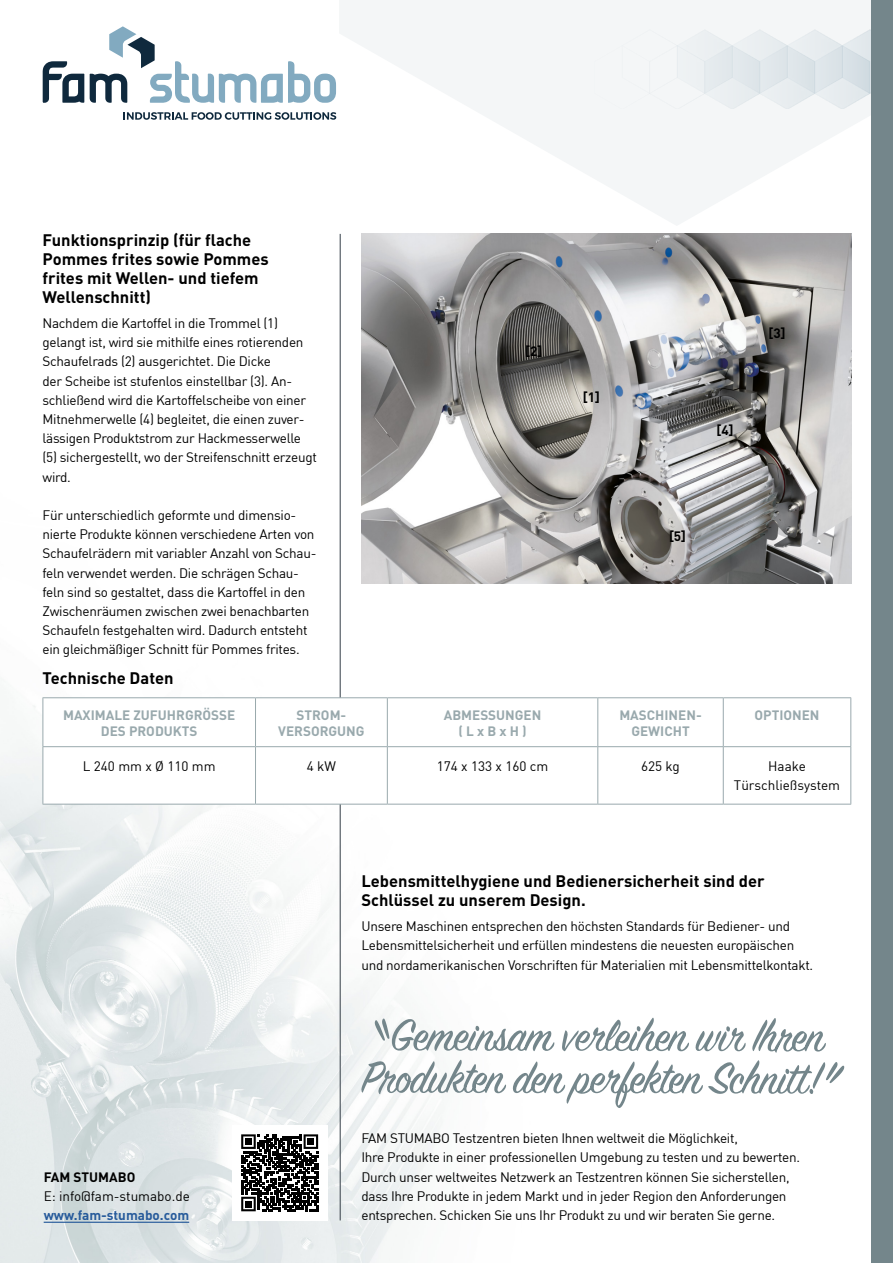
<style>
.page{position:relative;width:893px;height:1263px;background:#fff}
.page>*{position:absolute;margin:0;border:0;box-sizing:border-box;transform-origin:0 0}
.Titel{font:700 16.5px/19.2px "DIN";color:#000}
.Txt{font:13.5px/19.2px "DIN";letter-spacing:-.02em;color:#000}
.t1{font:700 13.5px/16.5px "DIN";color:#99a9ad;text-align:center}
.Tabel{font:13.5px/19.2px "DIN";color:#000;text-align:center}
.t2{font:700 13.5px "DIN";color:#000}
.Txt-2{font:13.5px "DIN";color:#000}
.t3{font:700 13.5px "DIN";color:#275b9b}
</style>
<div class="page">
<img style="left:0;top:69px;width:872px;height:1194px">
<svg style="left:339px;top:0;width:533px;height:226px;fill:#f4f6f7"></svg>
<img style="left:594px;top:27px;width:278px;height:81px">
<div style="left:872px;top:0;width:21px;height:1263px;background:#74868b"></div>
<hr style="left:340px;top:234px;width:1px;height:986px;background:#343e47">
<div style="left:232px;top:1125px;width:95px;height:95px;background:#fff"></div>
<hr style="left:44px;top:1222px;width:145px;height:1px;background:#275b9b">
<svg style="left:43px;top:61px;width:41px;height:42px"></svg>
<svg style="left:90px;top:26px;width:246px;height:77px"></svg>
<svg style="left:124px;top:112px;width:212px;height:8px"></svg>
<svg style="left:375px;top:1017px;width:451px;height:36px"></svg>
<svg style="left:361px;top:1059px;width:483px;height:49px"></svg>
<img style="left:361px;top:234px;width:490px;height:349px">
<svg style="left:241px;top:1134px;width:77px;height:77px"></svg>
<div style="left:245px;top:1138px;width:7px;height:7px;background:#000"></div>
<div style="left:308px;top:1138px;width:6px;height:7px;background:#000"></div>
<div style="left:245px;top:1201px;width:7px;height:6px;background:#000"></div>
<svg style="left:44px;top:698px;width:806px;height:106px"></svg>
<hr style="left:43px;top:697px;width:212px;height:1px;background:#99a9ad">
<hr style="left:43px;top:698px;width:1px;height:48px;background:#99a9ad">
<hr style="left:255px;top:697px;width:132px;height:1px;background:#99a9ad">
<hr style="left:255px;top:698px;width:1px;height:48px;background:#99a9ad">
<hr style="left:387px;top:697px;width:211px;height:1px;background:#99a9ad">
<hr style="left:387px;top:698px;width:1px;height:48px;background:#99a9ad">
<hr style="left:598px;top:697px;width:125px;height:1px;background:#99a9ad">
<hr style="left:597px;top:698px;width:1px;height:48px;background:#99a9ad">
<hr style="left:723px;top:697px;width:128px;height:1px;background:#99a9ad">
<hr style="left:723px;top:698px;width:1px;height:48px;background:#99a9ad">
<hr style="left:850px;top:698px;width:1px;height:48px;background:#99a9ad">
<hr style="left:43px;top:746px;width:212px;height:1px;background:#99a9ad">
<hr style="left:43px;top:747px;width:1px;height:57px;background:#99a9ad">
<hr style="left:255px;top:746px;width:132px;height:1px;background:#99a9ad">
<hr style="left:255px;top:747px;width:1px;height:57px;background:#99a9ad">
<hr style="left:387px;top:746px;width:211px;height:1px;background:#99a9ad">
<hr style="left:387px;top:747px;width:1px;height:57px;background:#99a9ad">
<hr style="left:598px;top:746px;width:125px;height:1px;background:#99a9ad">
<hr style="left:597px;top:747px;width:1px;height:57px;background:#99a9ad">
<hr style="left:723px;top:746px;width:128px;height:1px;background:#99a9ad">
<hr style="left:723px;top:747px;width:1px;height:57px;background:#99a9ad">
<hr style="left:850px;top:747px;width:1px;height:57px;background:#99a9ad">
<hr style="left:43px;top:804px;width:212px;height:1px;background:#99a9ad">
<hr style="left:255px;top:804px;width:132px;height:1px;background:#99a9ad">
<hr style="left:387px;top:804px;width:211px;height:1px;background:#99a9ad">
<hr style="left:598px;top:804px;width:125px;height:1px;background:#99a9ad">
<hr style="left:723px;top:804px;width:128px;height:1px;background:#99a9ad">
<p class="Titel" style="left:43px;top:229px;width:228px">Funktionsprinzip (für flache<br>Pommes frites sowie Pommes frites mit Wellen- und tiefem<br>Wellenschnitt)</p>
<p class="Txt" style="left:43px;top:313px;width:276px">Nachdem die Kartoffel in die Trommel (1) gelangt ist, wird sie mithilfe eines rotierenden Schaufelrads (2) ausgerichtet. Die Dicke<br>der Scheibe ist stufenlos einstellbar (3). An&shy;schließend wird die Kartoffelscheibe von einer Mitnehmerwelle (4) begleitet, die einen zuver&shy;lässigen Produktstrom zur Hackmesserwelle (5) sichergestellt, wo der Streifenschnitt erzeugt wird.</p>
<p class="Txt" style="left:43px;top:505px;width:275px">Für unterschiedlich geformte und dimensio&shy;nierte Produkte können verschiedene Arten von Schaufelrädern mit variabler Anzahl von Schau&shy;feln verwendet werden. Die schrägen Schau&shy;feln sind so gestaltet, dass die Kartoffel in den Zwischenräumen zwischen zwei benachbarten Schaufeln festgehalten wird. Dadurch entsteht ein gleichmäßiger Schnitt für Pommes frites.</p>
<p class="Titel" style="left:43px;top:668px;width:133px">Technische Daten</p>
<p class="t2" style="left:525px;top:342px;width:18px">[2]</p>
<p class="t2" style="left:583px;top:389px;width:18px">[1]</p>
<p class="t2" style="left:716px;top:421px;width:18px">[4]</p>
<p class="t2" style="left:769px;top:324px;width:18px">[3]</p>
<p class="t2" style="left:669px;top:527px;width:18px">[5]</p>
<p class="t1" style="left:63px;top:706px;width:174px">MAXIMALE ZUFUHRGRÖSSE<br>DES PRODUKTS</p>
<p class="t1" style="left:278px;top:706px;width:88px">STROM-<br>VERSORGUNG</p>
<p class="t1" style="left:444px;top:706px;width:99px">ABMESSUNGEN ( L x B x H )</p>
<p class="t1" style="left:619px;top:706px;width:82px">MASCHINEN-<br>GEWICHT</p>
<p class="t1" style="left:754px;top:706px;width:67px">OPTIONEN</p>
<p class="Tabel" style="left:83px;top:756px;width:134px">L 240 mm x Ø 110 mm</p>
<p class="Tabel" style="left:307px;top:756px;width:31px">4 kW</p>
<p class="Tabel" style="left:437px;top:756px;width:113px">174 x 133 x 160 cm</p>
<p class="Tabel" style="left:641px;top:756px;width:40px">625 kg</p>
<p class="Tabel" style="left:734px;top:756px;width:108px">Haake<br>Türschließsystem</p>
<p class="t2" style="left:44px;top:1168px;width:93px">FAM STUMABO</p>
<p class="Txt-2" style="left:44px;top:1188px;width:148px">E: info@fam-stumabo.de</p>
<p class="t3" style="left:44px;top:1207px;width:147px">www.fam-stumabo.com</p>
<p class="Titel" style="left:361px;top:871px;width:405px">Lebensmittelhygiene und Bedienersicherheit sind der<br>Schlüssel zu unserem Design.</p>
<p class="Txt" style="left:361px;top:916px;width:453px">Unsere Maschinen entsprechen den höchsten Standards für Bediener- und<br>Lebensmittelsicherheit und erfüllen mindestens die neuesten europäischen und nordamerikanischen Vorschriften für Materialien mit Lebensmittelkontakt.</p>
<p class="Txt" style="left:361px;top:1128px;width:440px">FAM STUMABO Testzentren bieten Ihnen weltweit die Möglichkeit,<br>Ihre Produkte in einer professionellen Umgebung zu testen und zu bewerten.<br>Durch unser weltweites Netzwerk an Testzentren können Sie sicherstellen, dass Ihre Produkte in jedem Markt und in jeder Region den Anforderungen entsprechen. Schicken Sie uns Ihr Produkt zu und wir beraten Sie gerne.</p>
</div>
